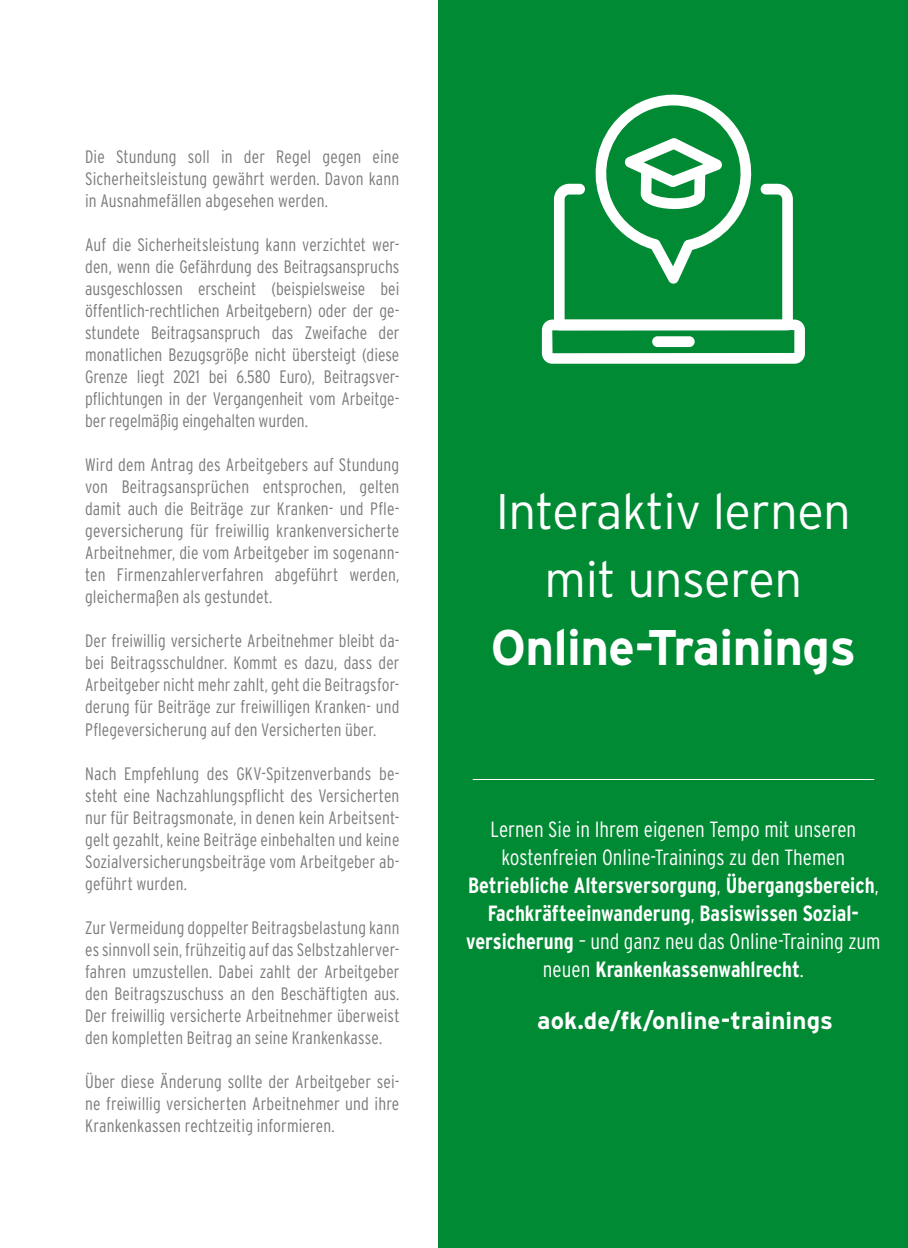
<style>
.page{position:relative;width:908px;height:1248px;background:#fff}
.page>*{position:absolute;margin:0;border:0;box-sizing:border-box;transform-origin:0 0}
.t1{font:300 50px/68px "Interstate";letter-spacing:-.01em;color:#fff;text-align:center}
.t2{font:700 50px "Interstate";letter-spacing:-.01em;color:#fff}
.t3{font:700 24px "Interstate";letter-spacing:.005em;color:#fff}
.t4{font:300 condensed 22px/28px "Interstate";color:#fff;text-align:center}
.Stan_Flie{font:300 condensed 18px/22px "Interstate";letter-spacing:.005em;color:#7a7a7a;text-align:justify}
.Stan_Flie-2{font:300 condensed 18px/22px "Interstate";letter-spacing:.005em;color:#7a7a7a;text-align:justify;scale:.96 1}
.s1{font-weight:700}
</style>
<div class="page">
<div style="left:438px;top:0;width:469px;height:1247px;background:#008a34"></div>
<hr style="left:472px;top:779px;width:401px;height:1px;background:#fff">
<svg style="left:541px;top:94px;width:263px;height:270px"></svg>
<p class="Stan_Flie" style="left:85px;top:146px;width:316px">Die Stundung soll in der Regel gegen eine Sicherheitsleistung gewährt werden. Davon kann in Ausnahmefällen abgesehen werden.</p>
<p class="Stan_Flie" style="left:85px;top:234px;width:316px">Auf die Sicherheitsleistung kann verzichtet wer&shy;den, wenn die Gefährdung des Beitragsanspruchs ausgeschlossen erscheint (beispielsweise bei öffentlich-rechtlichen Arbeitgebern) oder der ge&shy;stundete Beitragsanspruch das Zweifache der monatlichen Bezugsgröße nicht übersteigt (diese Grenze liegt 2021 bei 6.580 Euro), Beitragsver&shy;pflichtungen in der Vergangenheit vom Arbeitge&shy;ber regelmäßig eingehalten wurden.</p>
<p class="Stan_Flie" style="left:85px;top:454px;width:316px">Wird dem Antrag des Arbeitgebers auf Stundung von Beitragsansprüchen entsprochen, gelten damit auch die Beiträge zur Kranken- und Pfle&shy;geversicherung für freiwillig krankenversicherte Arbeitnehmer, die vom Arbeitgeber im sogenann&shy;ten Firmenzahlerverfahren abgeführt werden, gleichermaßen als gestundet.</p>
<p class="Stan_Flie-2" style="left:85px;top:630px;width:329px">Der freiwillig versicherte Arbeitnehmer bleibt da&shy;bei Beitragsschuldner. Kommt es dazu, dass der Arbeitgeber nicht mehr zahlt, geht die Beitragsfor&shy;derung für Beiträge zur freiwilligen Kranken- und Pflegeversicherung auf den Versicherten über.</p>
<p class="Stan_Flie" style="left:85px;top:762px;width:316px">Nach Empfehlung des GKV-Spitzenverbands be&shy;steht eine Nachzahlungspflicht des Versicherten nur für Beitragsmonate, in denen kein Arbeitsent&shy;gelt gezahlt, keine Beiträge einbehalten und keine Sozialversicherungsbeiträge vom Arbeitgeber ab&shy;geführt wurden.</p>
<p class="Stan_Flie-2" style="left:85px;top:916px;width:329px">Zur Vermeidung doppelter Beitragsbelastung kann es sinnvoll sein, frühzeitig auf das Selbstzahlerver&shy;fahren umzustellen. Dabei zahlt der Arbeitgeber den Beitragszuschuss an den Beschäftigten aus.<br>Der freiwillig versicherte Arbeitnehmer überweist den kompletten Beitrag an seine Krankenkasse.</p>
<p class="Stan_Flie" style="left:85px;top:1070px;width:315px">Über diese Änderung sollte der Arbeitgeber sei&shy;ne freiwillig versicherten Arbeitnehmer und ihre Krankenkassen rechtzeitig informieren.</p>
<h1 class="t1" style="left:495px;top:476px;width:357px">Interaktiv lernen mit unseren</h1>
<h1 class="t2" style="left:490px;top:616px;width:366px">Online-Trainings</h1>
<p class="t4" style="left:466px;top:815px;width:415px">Lernen Sie in Ihrem eigenen Tempo mit unseren kostenfreien Online-Trainings zu den Themen <span class="s1">Betriebliche Altersversorgung</span>, <span class="s1">Übergangsbereich</span>, <span class="s1">Fachkräfteeinwanderung</span>, <span class="s1">Basiswissen Sozial&shy;versicherung</span> – und ganz neu das Online-Training zum neuen <span class="s1">Krankenkassenwahlrecht</span>.</p>
<h2 class="t3" style="left:537px;top:1006px;width:297px">aok.de/fk/online-trainings</h2>
</div>
